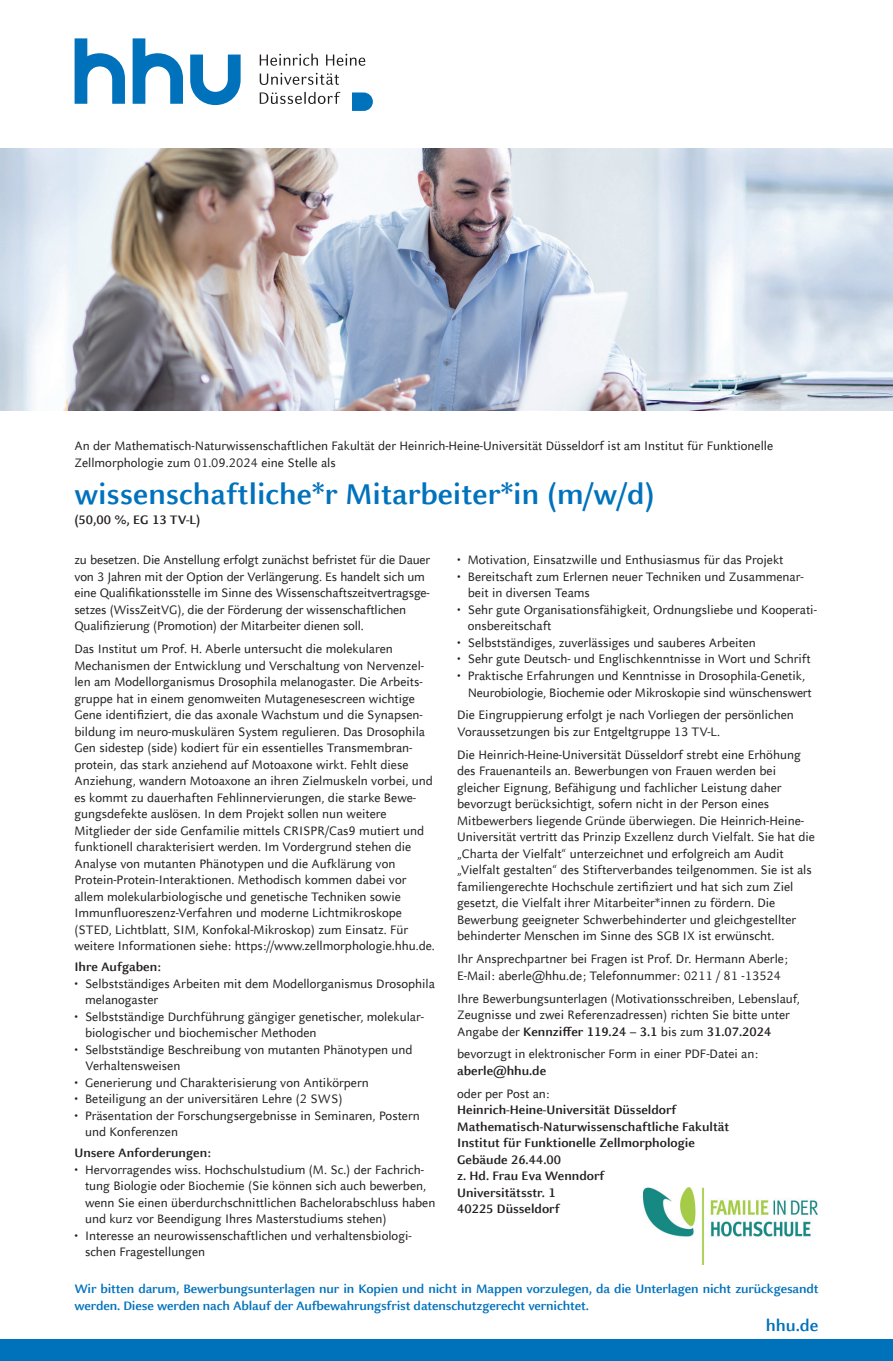
<style>
.page{position:relative;width:893px;height:1361px;background:#fff}
.page>*{position:absolute;margin:0;border:0;box-sizing:border-box;transform-origin:0 0}
.Position{font:700 31.5px "Celeste Sans Offc";color:#0072bc}
.hhu{font:700 18px "Celeste Sans Offc";color:#0072bc}
.copy{font:13.5px/16.5px "Celeste Sans Offc";color:#231f20}
.Einzug{font:13.5px/16.5px "Celeste Sans Offc";color:#231f20}
.Abbinder_blau{font:700 13.5px/16.5px "Celeste Sans Offc";letter-spacing:-.01em;color:#0072bc}
.Adresse2{font:700 13.5px "Celeste Sans Offc";color:#231f20}
.Adresse_1{font:700 13.5px "Celeste Sans Offc";color:#231f20}
.hf{font:700 13.5px "Celeste Sans Offc";color:#231f20}
.Subline{font:700 13.5px "Celeste Sans Offc";color:#231f20}
.copy-2{font:700 13.5px "Celeste Sans Offc";color:#231f20}
.s1{font-weight:700}
</style>
<div class="page">
<svg style="left:190px;top:55px;width:51px;height:50px"></svg>
<svg style="left:75px;top:38px;width:50px;height:66px"></svg>
<svg style="left:133px;top:38px;width:50px;height:66px"></svg>
<svg style="left:260px;top:92px;width:80px;height:12px"></svg>
<svg style="left:260px;top:73px;width:79px;height:12px"></svg>
<svg style="left:260px;top:54px;width:105px;height:12px"></svg>
<svg style="left:352px;top:92px;width:21px;height:19px"></svg>
<div style="left:0;top:1339px;width:893px;height:22px;background:#0072bc"></div>
<img style="left:0;top:149px;width:893px;height:261px">
<img style="left:643px;top:1187px;width:174px;height:77px">
<p class="copy" style="left:74px;top:438px;width:700px">An der Mathematisch-Naturwissenschaftlichen Fakultät der Heinrich-Heine-Universität Düsseldorf ist am Institut für Funktionelle<br>Zellmorphologie zum 01.09.2024 eine Stelle als</p>
<p class="Position" style="left:74px;top:477px;width:582px">wissenschaftliche*r Mitarbeiter*in (m/w/d)</p>
<p class="Subline" style="left:74px;top:512px;width:128px">(50,00 %, EG 13 TV-L)</p>
<p class="copy" style="left:74px;top:552px;width:357px">zu besetzen. Die Anstellung erfolgt zunächst befristet für die Dauer von 3 Jahren mit der Option der Verlängerung. Es handelt sich um eine Qualifikationsstelle im Sinne des Wissenschaftszeitvertragsge&shy;setzes (WissZeitVG), die der Förderung der wissenschaftlichen Qualifizierung (Promotion) der Mitarbeiter dienen soll.</p>
<p class="copy" style="left:74px;top:641px;width:362px">Das Institut um Prof. H. Aberle untersucht die molekularen Mechanismen der Entwicklung und Verschaltung von Nervenzel&shy;len am Modellorganismus Drosophila melanogaster. Die Arbeits&shy;gruppe hat in einem genomweiten Mutagenesescreen wichtige Gene identifiziert, die das axonale Wachstum und die Synapsen&shy;bildung im neuro-muskulären System regulieren. Das Drosophila Gen sidestep (side) kodiert für ein essentielles Transmembran&shy;protein, das stark anziehend auf Motoaxone wirkt. Fehlt diese Anziehung, wandern Motoaxone an ihren Zielmuskeln vorbei, und es kommt zu dauerhaften Fehlinnervierungen, die starke Bewe&shy;gungsdefekte auslösen. In dem Projekt sollen nun weitere Mitglieder der side Genfamilie mittels CRISPR/Cas9 mutiert und funktionell charakterisiert werden. Im Vordergrund stehen die Analyse von mutanten Phänotypen und die Aufklärung von Protein-Protein-Interaktionen. Methodisch kommen dabei vor allem molekularbiologische und genetische Techniken sowie Immunfluoreszenz-Verfahren und moderne Lichtmikroskope (STED, Lichtblatt, SIM, Konfokal-Mikroskop) zum Einsatz. Für weitere Informationen siehe: https://www.zellmorphologie.hhu.de.</p>
<p class="hf" style="left:74px;top:959px;width:88px">Ihre Aufgaben:</p>
<p class="Einzug" style="left:85px;top:975px;width:351px;text-indent:-11px">• Selbstständiges Arbeiten mit dem Modellorganismus Drosophila melanogaster</p>
<p class="Einzug" style="left:85px;top:1008px;width:340px;text-indent:-11px">• Selbstständige Durchführung gängiger genetischer, molekular&shy;biologischer und biochemischer Methoden</p>
<p class="Einzug" style="left:85px;top:1041px;width:329px;text-indent:-11px">• Selbstständige Beschreibung von mutanten Phänotypen und<br>Verhaltensweisen</p>
<p class="Einzug" style="left:74px;top:1074px;width:296px">• Generierung und Charakterisierung von Antikörpern</p>
<p class="Einzug" style="left:74px;top:1091px;width:270px">• Beteiligung an der universitären Lehre (2 SWS)</p>
<p class="Einzug" style="left:85px;top:1107px;width:336px;text-indent:-11px">• Präsentation der Forschungsergebnisse in Seminaren, Postern und Konferenzen</p>
<p class="hf" style="left:74px;top:1145px;width:138px">Unsere Anforderungen:</p>
<p class="Einzug" style="left:85px;top:1161px;width:352px;text-indent:-11px">• Hervorragendes wiss. Hochschulstudium (M. Sc.) der Fachrich&shy;tung Biologie oder Biochemie (Sie können sich auch bewerben, wenn Sie einen überdurchschnittlichen Bachelorabschluss haben und kurz vor Beendigung Ihres Masterstudiums stehen)</p>
<p class="Einzug" style="left:85px;top:1227px;width:328px;text-indent:-11px">• Interesse an neurowissenschaftlichen und verhaltensbiologi&shy;schen Fragestellungen</p>
<p class="Einzug" style="left:457px;top:552px;width:328px">• Motivation, Einsatzwille und Enthusiasmus für das Projekt</p>
<p class="Einzug" style="left:468px;top:568px;width:337px;text-indent:-11px">• Bereitschaft zum Erlernen neuer Techniken und Zusammenar&shy;beit in diversen Teams</p>
<p class="Einzug" style="left:468px;top:601px;width:351px;text-indent:-11px">• Sehr gute Organisationsfähigkeit, Ordnungsliebe und Kooperati&shy;onsbereitschaft</p>
<p class="Einzug" style="left:457px;top:634px;width:300px">• Selbstständiges, zuverlässiges und sauberes Arbeiten</p>
<p class="Einzug" style="left:457px;top:651px;width:355px">• Sehr gute Deutsch- und Englischkenntnisse in Wort und Schrift</p>
<p class="Einzug" style="left:468px;top:667px;width:346px;text-indent:-11px">• Praktische Erfahrungen und Kenntnisse in Drosophila-Genetik,<br>Neurobiologie, Biochemie oder Mikroskopie sind wünschenswert</p>
<p class="copy" style="left:457px;top:707px;width:338px">Die Eingruppierung erfolgt je nach Vorliegen der persönlichen<br>Voraussetzungen bis zur Entgeltgruppe 13 TV-L.</p>
<p class="copy" style="left:457px;top:746px;width:359px">Die Heinrich-Heine-Universität Düsseldorf strebt eine Erhöhung des Frauenanteils an. Bewerbungen von Frauen werden bei gleicher Eignung, Befähigung und fachlicher Leistung daher bevorzugt berücksichtigt, sofern nicht in der Person eines Mitbewerbers liegende Gründe überwiegen. Die Heinrich-Heine-Universität vertritt das Prinzip Exzellenz durch Vielfalt. Sie hat die „Charta der Vielfalt“ unterzeichnet und erfolgreich am Audit „Vielfalt gestalten“ des Stifterverbandes teilgenommen. Sie ist als familiengerechte Hochschule zertifiziert und hat sich zum Ziel gesetzt, die Vielfalt ihrer Mitarbeiter*innen zu fördern. Die Bewerbung geeigneter Schwerbehinderter und gleichgestellter behinderter Menschen im Sinne des SGB IX ist erwünscht.</p>
<p class="copy" style="left:457px;top:951px;width:332px">Ihr Ansprechpartner bei Fragen ist Prof. Dr. Hermann Aberle;<br>E-Mail: aberle@hhu.de; Telefonnummer: 0211 / 81 -13524</p>
<p class="copy" style="left:457px;top:990px;width:344px">Ihre Bewerbungsunterlagen (Motivationsschreiben, Lebenslauf,<br>Zeugnisse und zwei Referenzadressen) richten Sie bitte unter<br>Angabe der <span class="s1">Kennziffer 119.24 – 3.1</span> bis zum <span class="s1">31.07.2024</span></p>
<p class="copy" style="left:457px;top:1046px;width:303px">bevorzugt in elektronischer Form in einer PDF-Datei an:</p>
<p class="copy-2" style="left:457px;top:1063px;width:91px">aberle@hhu.de</p>
<p class="copy" style="left:457px;top:1085px;width:94px">oder per Post an:</p>
<p class="Adresse_1" style="left:457px;top:1102px;width:221px">Heinrich-Heine-Universität Düsseldorf</p>
<p class="Adresse2" style="left:457px;top:1119px;width:274px">Mathematisch-Naturwissenschaftliche Fakultät</p>
<p class="Adresse2" style="left:457px;top:1135px;width:239px">Institut für Funktionelle Zellmorphologie</p>
<p class="Adresse2" style="left:457px;top:1152px;width:105px">Gebäude 26.44.00</p>
<p class="Adresse2" style="left:457px;top:1168px;width:149px">z. Hd. Frau Eva Wenndorf</p>
<p class="Adresse2" style="left:457px;top:1185px;width:100px">Universitätsstr. 1</p>
<p class="Adresse2" style="left:457px;top:1201px;width:104px">40225 Düsseldorf</p>
<p class="Abbinder_blau" style="left:74px;top:1281px;width:746px">Wir bitten darum, Bewerbungsunterlagen nur in Kopien und nicht in Mappen vorzulegen, da die Unterlagen nicht zurückgesandt werden. Diese werden nach Ablauf der Aufbewahrungsfrist datenschutzgerecht vernichtet.</p>
<p class="hhu" style="left:766px;top:1315px;width:54px">hhu.de</p>
</div>
